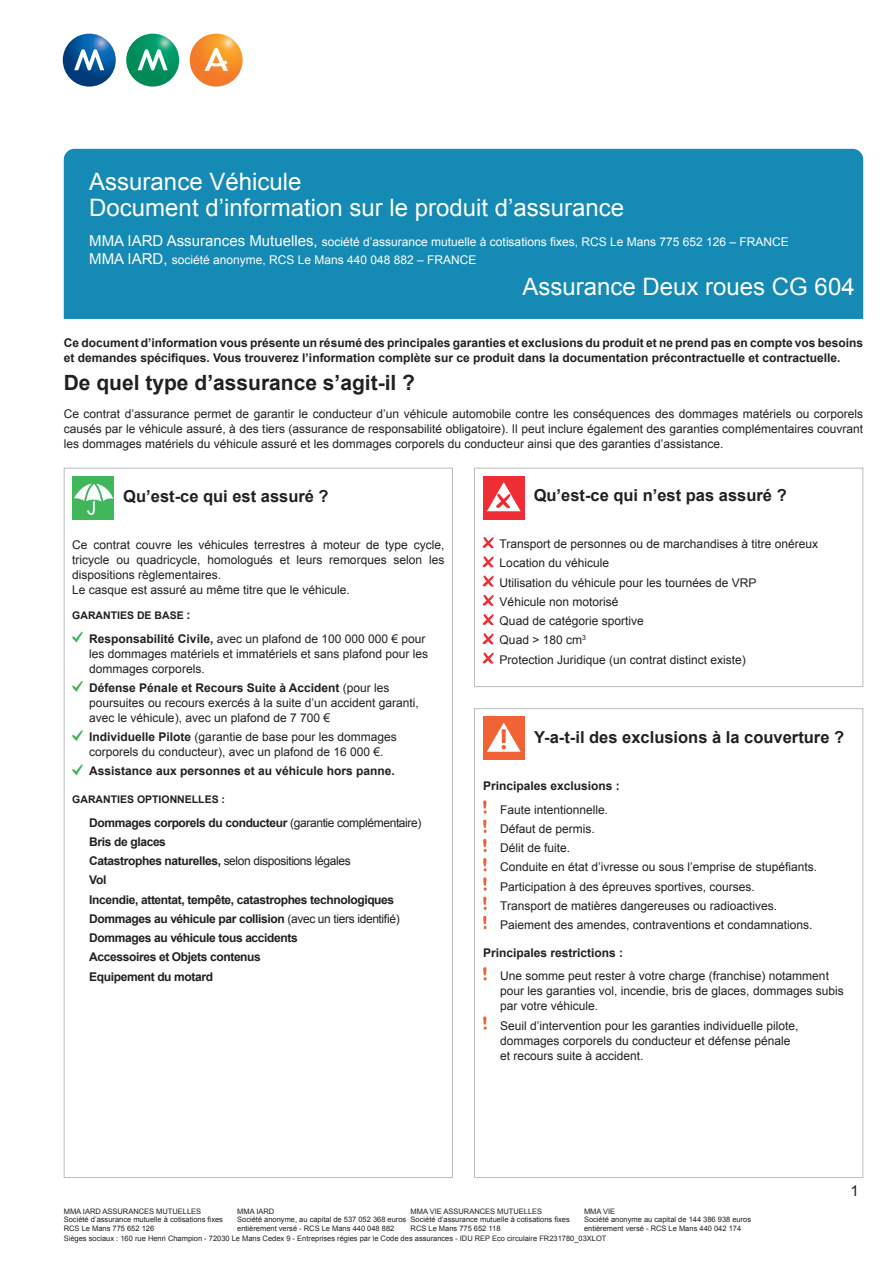
<style>
.page{position:relative;width:893px;height:1263px;background:#fff}
.page>*{position:absolute;margin:0;border:0;box-sizing:border-box;transform-origin:0 0}
.t1{font:24px "Arial";color:#fff}
.t2{font:700 21px "Arial";color:#231f20}
.t3{font:700 16.5px "Arial";color:#231f20}
.t4{font:15px "Arial";color:#231f20}
.t5{font:12px/15px "Arial";color:#231f20}
.t6{font:700 12px/15px "Arial";color:#231f20}
.t7{font:700 12px "Arial";letter-spacing:-.03em;color:#231f20}
.t8{font:12px "Arial";color:#fff}
.t9{font:12px "Arial";letter-spacing:-.03em;color:#231f20}
.t10{font:700 10.5px "Arial";color:#231f20}
.t11{font:7.5px/8.2px "Arial";color:#231f20}
.s1{font-size:15px}
.s2{font-size:12px}
.s3{font-weight:700}
.s4{font-weight:400}
</style>
<div class="page">
<div style="left:64px;top:149px;width:799px;height:170px;background:#148ab4"></div>
<svg style="left:63px;top:34px;width:53px;height:53px"></svg>
<svg style="left:74px;top:49px;width:30px;height:21px"></svg>
<svg style="left:126px;top:34px;width:53px;height:53px"></svg>
<svg style="left:138px;top:49px;width:30px;height:21px"></svg>
<svg style="left:190px;top:34px;width:53px;height:53px"></svg>
<svg style="left:204px;top:48px;width:24px;height:23px"></svg>
<div style="left:73px;top:476px;width:41px;height:43px;background:#40b75b"></div>
<svg style="left:74px;top:483px;width:39px;height:32px"></svg>
<svg style="left:72px;top:631px;width:11px;height:12px"></svg>
<svg style="left:72px;top:681px;width:11px;height:11px"></svg>
<svg style="left:72px;top:730px;width:11px;height:11px"></svg>
<svg style="left:72px;top:764px;width:11px;height:11px"></svg>
<div style="left:474px;top:468px;width:389px;height:219px;border:1px solid #bcbdc0"></div>
<div style="left:483px;top:476px;width:41px;height:43px;background:#ee2d34"></div>
<svg style="left:487px;top:482px;width:34px;height:29px"></svg>
<svg style="left:482px;top:537px;width:12px;height:11px"></svg>
<svg style="left:482px;top:556px;width:12px;height:12px"></svg>
<svg style="left:482px;top:575px;width:12px;height:12px"></svg>
<svg style="left:482px;top:594px;width:12px;height:12px"></svg>
<svg style="left:482px;top:614px;width:12px;height:11px"></svg>
<svg style="left:482px;top:633px;width:12px;height:12px"></svg>
<svg style="left:482px;top:652px;width:12px;height:12px"></svg>
<div style="left:483px;top:717px;width:41px;height:43px;background:#f16236"></div>
<svg style="left:487px;top:722px;width:34px;height:30px"></svg>
<svg style="left:483px;top:800px;width:4px;height:33px"></svg>
<svg style="left:483px;top:839px;width:4px;height:13px"></svg>
<svg style="left:483px;top:858px;width:4px;height:13px"></svg>
<svg style="left:483px;top:877px;width:4px;height:33px"></svg>
<svg style="left:483px;top:916px;width:4px;height:13px"></svg>
<svg style="left:483px;top:967px;width:4px;height:13px"></svg>
<svg style="left:483px;top:1016px;width:4px;height:14px"></svg>
<p class="t1" style="left:89px;top:166px;width:214px">Assurance Véhicule</p>
<p class="t1" style="left:89px;top:192px;width:536px">Document d’information sur le produit d’assurance</p>
<p class="t8" style="left:89px;top:234px;width:701px"><span class="s1">MMA IARD Assurances Mutuelles,</span> société d’assurance mutuelle à cotisations fixes, RCS Le Mans 775 652 126 – FRANCE</p>
<p class="t8" style="left:89px;top:252px;width:389px"><span class="s1">MMA IARD,</span> société anonyme, RCS Le Mans 440 048 882 – FRANCE</p>
<p class="t1" style="left:522px;top:271px;width:334px">Assurance Deux roues CG 604</p>
<p class="t6" style="left:64px;top:336px;width:801px">Ce document d’information vous présente un résumé des principales garanties et exclusions du produit et ne prend pas en compte vos besoins et demandes spécifiques. Vous trouverez l’information complète sur ce produit dans la documentation précontractuelle et contractuelle.</p>
<p class="t2" style="left:64px;top:369px;width:353px">De quel type d’assurance s’agit-il ?</p>
<p class="t5" style="left:64px;top:406px;width:801px;text-align:justify">Ce contrat d’assurance permet de garantir le conducteur d’un véhicule automobile contre les conséquences des dommages matériels ou corporels causés par le véhicule assuré, à des tiers (assurance de responsabilité obligatoire). Il peut inclure également des garanties complémentaires couvrant les dommages matériels du véhicule assuré et les dommages corporels du conducteur ainsi que des garanties d’assistance.</p>
<p class="t3" style="left:534px;top:484px;width:255px">Qu’est-ce qui n’est pas assuré ?</p>
<p class="t5" style="left:500px;top:536px;width:320px">Transport de personnes ou de marchandises à titre onéreux</p>
<p class="t5" style="left:500px;top:556px;width:111px">Location du véhicule</p>
<p class="t5" style="left:500px;top:575px;width:258px">Utilisation du véhicule pour les tournées de VRP</p>
<p class="t5" style="left:500px;top:594px;width:120px">Véhicule non motorisé</p>
<p class="t5" style="left:500px;top:613px;width:146px">Quad de catégorie sportive</p>
<p class="t5" style="left:500px;top:633px;width:88px">Quad &gt; 180 cm<sup>3</sup></p>
<p class="t5" style="left:500px;top:652px;width:248px">Protection Juridique (un contrat distinct existe)</p>
<p class="t3" style="left:123px;top:485px;width:207px">Qu’est-ce qui est assuré ?</p>
<p class="t5" style="left:72px;top:537px;width:374px;text-align:justify">Ce contrat couvre les véhicules terrestres à moteur de type cycle, tricycle ou quadricycle, homologués et leurs remorques selon les dispositions règlementaires.</p>
<p class="t5" style="left:72px;top:582px;width:279px">Le casque est assuré au même titre que le véhicule.</p>
<p class="t10" style="left:72px;top:608px;width:120px">GARANTIES DE BASE <span class="s2">:</span></p>
<p class="t5" style="left:89px;top:631px;width:340px"><span class="s3">Responsabilité Civile,</span> avec un plafond de 100 000 000 € pour les dommages matériels et immatériels et sans plafond pour les dommages corporels.</p>
<p class="t5" style="left:89px;top:680px;width:331px"><span class="s3">Défense Pénale et Recours Suite à Accident</span> (pour les poursuites ou recours exercés à la suite d’un accident garanti, avec le véhicule), avec un plafond de 7 700 €</p>
<p class="t5" style="left:89px;top:729px;width:309px"><span class="s3">Individuelle Pilote</span> (garantie de base pour les dommages corporels du conducteur), avec un plafond de 16 000 €.</p>
<p class="t6" style="left:89px;top:764px;width:307px">Assistance aux personnes et au véhicule hors panne.</p>
<p class="t10" style="left:72px;top:792px;width:154px">GARANTIES OPTIONNELLES :</p>
<p class="t7" style="left:89px;top:814px;width:334px">Dommages corporels du conducteur <span class="s4">(garantie complémentaire)</span></p>
<p class="t7" style="left:89px;top:834px;width:78px">Bris de glaces</p>
<p class="t9" style="left:89px;top:853px;width:263px"><span class="s3">Catastrophes naturelles,</span> selon dispositions légales</p>
<p class="t6" style="left:89px;top:873px;width:19px">Vol</p>
<p class="t7" style="left:89px;top:891px;width:306px">Incendie, attentat, tempête, catastrophes technologiques</p>
<p class="t7" style="left:89px;top:911px;width:312px">Dommages au véhicule par collision <span class="s4">(avec un tiers identifié)</span></p>
<p class="t7" style="left:89px;top:930px;width:210px">Dommages au véhicule tous accidents</p>
<p class="t7" style="left:89px;top:949px;width:173px">Accessoires et Objets contenus</p>
<p class="t7" style="left:89px;top:968px;width:125px">Equipement du motard</p>
<p class="t3" style="left:534px;top:726px;width:311px">Y-a-t-il des exclusions à la couverture ?</p>
<p class="t6" style="left:483px;top:779px;width:138px">Principales exclusions :</p>
<p class="t5" style="left:500px;top:802px;width:110px">Faute intentionnelle.</p>
<p class="t5" style="left:500px;top:821px;width:96px">Défaut de permis.</p>
<p class="t5" style="left:500px;top:840px;width:72px">Délit de fuite.</p>
<p class="t5" style="left:500px;top:860px;width:318px">Conduite en état d’ivresse ou sous l’emprise de stupéfiants.</p>
<p class="t5" style="left:500px;top:879px;width:256px">Participation à des épreuves sportives, courses.</p>
<p class="t5" style="left:500px;top:898px;width:279px">Transport de matières dangereuses ou radioactives.</p>
<p class="t5" style="left:500px;top:917px;width:314px">Paiement des amendes, contraventions et condamnations.</p>
<p class="t6" style="left:483px;top:946px;width:142px">Principales restrictions :</p>
<p class="t5" style="left:500px;top:969px;width:345px">Une somme peut rester à votre charge (franchise) notamment pour les garanties vol, incendie, bris de glaces, dommages subis par votre véhicule.</p>
<p class="t5" style="left:500px;top:1018px;width:300px">Seuil d’intervention pour les garanties individuelle pilote, dommages corporels du conducteur et défense pénale et recours suite à accident.</p>
<p class="t11" style="left:64px;top:1207px;width:161px">MMA IARD ASSURANCES MUTUELLES<br>Société d’assurance mutuelle à cotisations fixes<br>RCS Le Mans 775 652 126</p>
<p class="t11" style="left:237px;top:1207px;width:171px">MMA IARD<br>Société anonyme, au capital de 537 052 368 euros entièrement versé - RCS Le Mans 440 048 882</p>
<p class="t11" style="left:411px;top:1207px;width:161px">MMA VIE ASSURANCES MUTUELLES<br>Société d’assurance mutuelle à cotisations fixes<br>RCS Le Mans 775 652 118</p>
<p class="t11" style="left:584px;top:1207px;width:169px">MMA VIE<br>Société anonyme au capital de 144 386 938 euros entièrement versé - RCS Le Mans 440 042 174</p>
<p class="t11" style="left:64px;top:1235px;width:544px">Sièges sociaux : 160 rue Henri Champion - 72030 Le Mans Cedex 9 - Entreprises régies par le Code des assurances - IDU REP Eco circulaire FR231780_03XLOT</p>
<p class="t4" style="left:850px;top:1181px;width:10px">1</p>
</div>
